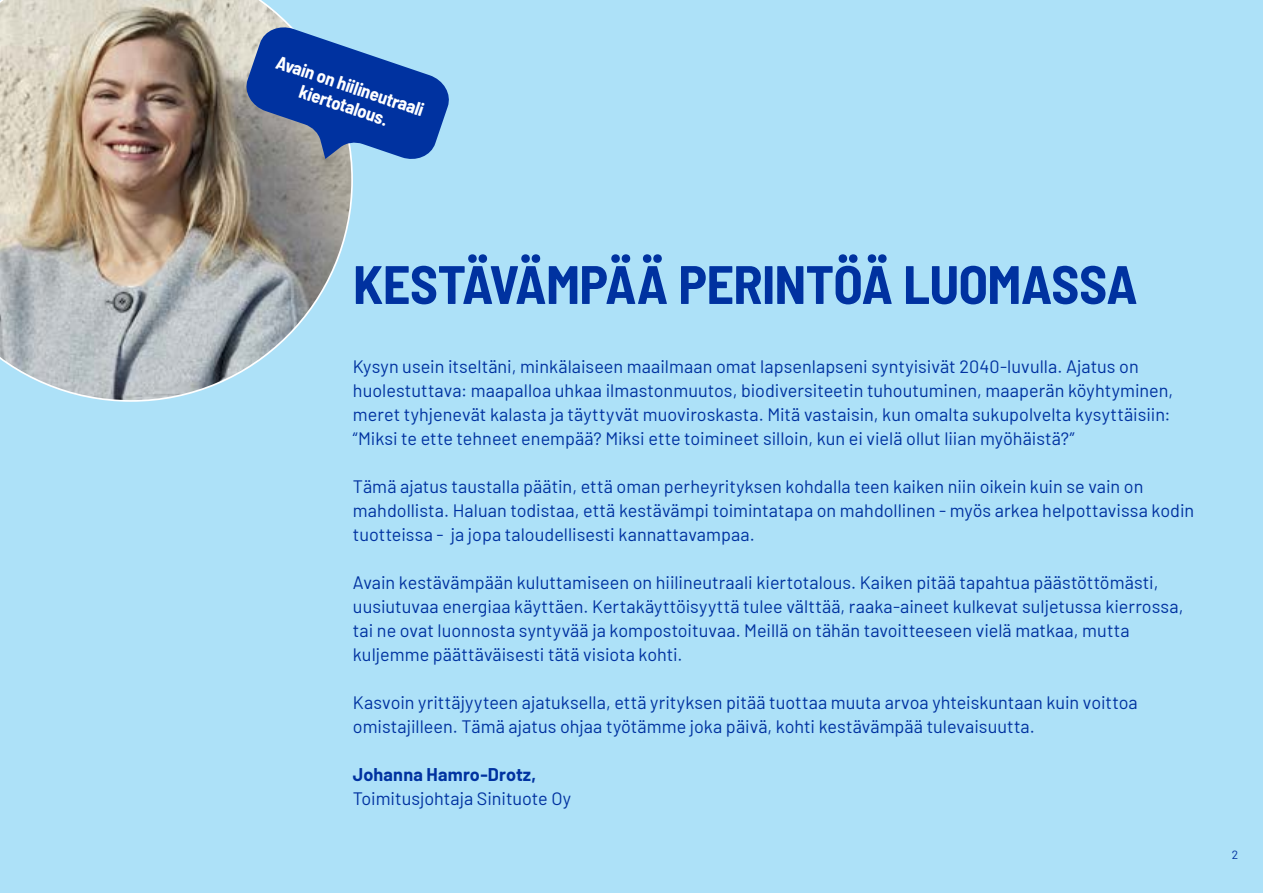
<style>
.page{position:relative;width:1263px;height:893px;background:#ade1f8}
.page>*{position:absolute;margin:0;border:0;box-sizing:border-box;transform-origin:0 0}
.t1{font:700 semi-condensed 54px "Barlow";letter-spacing:-.015em;color:#0032a0}
.t2{font:700 semi-condensed 18.3px/20.5px "Barlow";color:#fff;text-align:center}
.t3{font:18px/24px "Barlow";color:#0032a0}
.t4{font:700 18px "Barlow";letter-spacing:.01em;color:#0032a0}
.t5{font:12px "Barlow";color:#0032a0}
</style>
<div class="page">
<img style="left:0;top:0;width:353px;height:402px">
<svg style="left:243px;top:24px;width:206px;height:138px"></svg>
<p class="t2" style="left:281px;top:50px;width:156px;rotate:19deg">Avain on hiilineutraali kiertotalous.</p>
<h1 class="t1" style="left:353px;top:245px;width:786px">KESTÄVÄMPÄÄ PERINTÖÄ LUOMASSA</h1>
<p class="t3" style="left:353px;top:353px;width:822px">Kysyn usein itseltäni, minkälaiseen maailmaan omat lapsenlapseni syntyisivät 2040-luvulla. Ajatus on huolestuttava: maapalloa uhkaa ilmastonmuutos, biodiversiteetin tuhoutuminen, maaperän köyhtyminen, meret tyhjenevät kalasta ja täyttyvät muoviroskasta. Mitä vastaisin, kun omalta sukupolvelta kysyttäisiin: “Miksi te ette tehneet enempää? Miksi ette toimineet silloin, kun ei vielä ollut liian myöhäistä?”</p>
<p class="t3" style="left:353px;top:473px;width:843px">Tämä ajatus taustalla päätin, että oman perheyrityksen kohdalla teen kaiken niin oikein kuin se vain on mahdollista. Haluan todistaa, että kestävämpi toimintatapa on mahdollinen - myös arkea helpottavissa kodin tuotteissa - ja jopa taloudellisesti kannattavampaa.</p>
<p class="t3" style="left:353px;top:569px;width:832px">Avain kestävämpään kuluttamiseen on hiilineutraali kiertotalous. Kaiken pitää tapahtua päästöttömästi, uusiutuvaa energiaa käyttäen. Kertakäyttöisyyttä tulee välttää, raaka-aineet kulkevat suljetussa kierrossa, tai ne ovat luonnosta syntyvää ja kompostoituvaa. Meillä on tähän tavoitteeseen vielä matkaa, mutta kuljemme päättäväisesti tätä visiota kohti.</p>
<p class="t3" style="left:353px;top:689px;width:786px">Kasvoin yrittäjyyteen ajatuksella, että yrityksen pitää tuottaa muuta arvoa yhteiskuntaan kuin voittoa omistajilleen. Tämä ajatus ohjaa työtämme joka päivä, kohti kestävämpää tulevaisuutta.</p>
<p class="t4" style="left:353px;top:761px;width:185px">Johanna Hamro-Drotz,</p>
<p class="t3" style="left:353px;top:785px;width:220px">Toimitusjohtaja Sinituote Oy</p>
<p class="t5" style="left:1232px;top:846px;width:8px">2</p>
</div>
